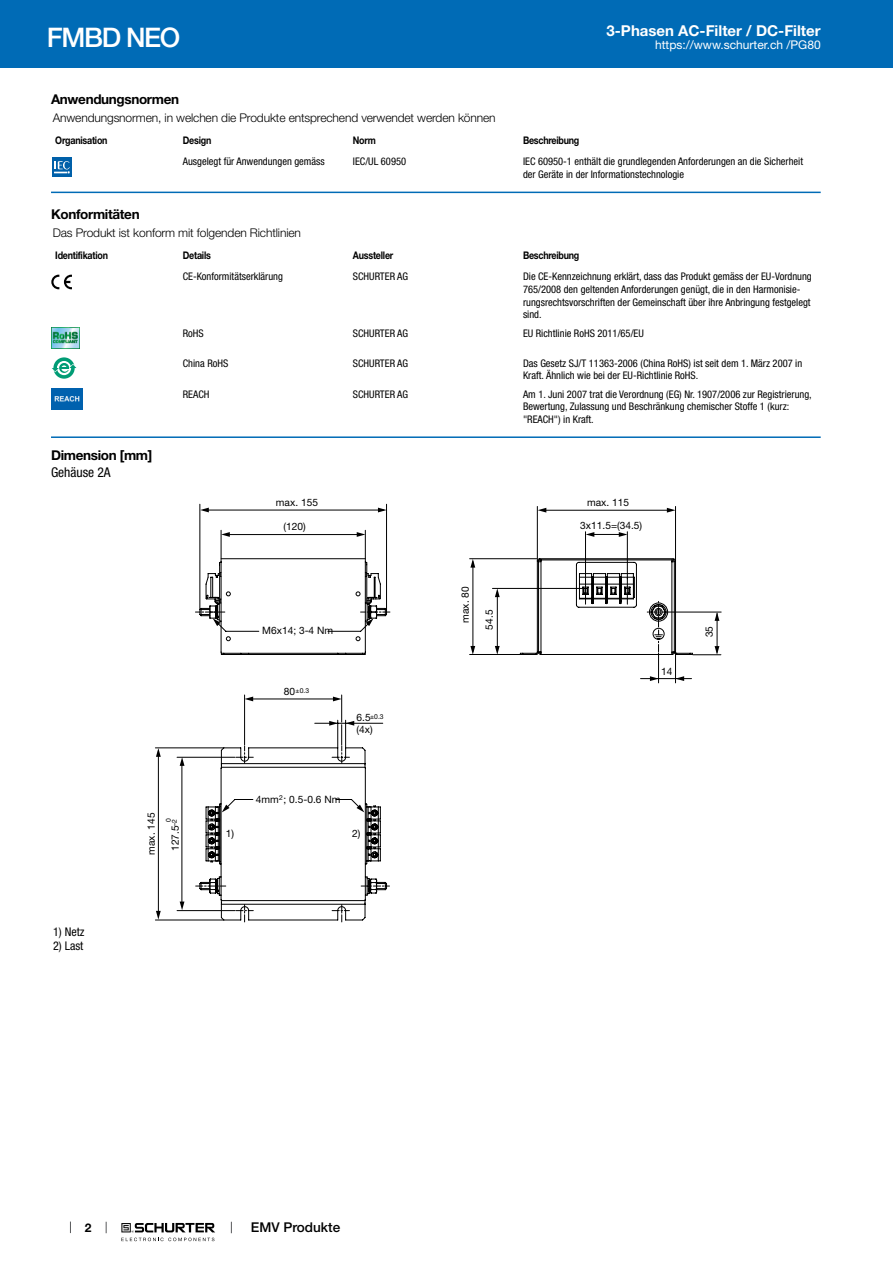
<style>
.page{position:relative;width:893px;height:1263px;background:#fff}
.page>*{position:absolute;margin:0;border:0;box-sizing:border-box;transform-origin:0 0}
.t1{font:500 27px "Helvetica Neue LT";letter-spacing:-.05em;color:#fff}
.t2{font:700 15px "Helvetica Neue LT";color:#fff}
.t3{font:700 13.5px "Helvetica Neue LT";letter-spacing:-.025em;color:#000}
.t4{font:500 13.5px "Helvetica Neue LT";color:#000}
.t5{font:condensed 13.5px "Helvetica Neue LT";color:#000}
.t6{font:300 12px "Helvetica Neue LT";letter-spacing:-.01em;color:#000}
.t7{font:12px "Helvetica Neue LT";color:#fff}
.t8{font:condensed 12px "Helvetica Neue LT";color:#000}
.t9{font:700 12px "Helvetica Neue LT";color:#000}
.t10{font:condensed 10.5px/12.6px "Helvetica Neue LT";color:#000}
.t11{font:700 10.5px "Helvetica Neue LT";letter-spacing:-.025em;color:#000;scale:.85 1}
.t12{font:10.2px/11.9px "Helvetica Neue LT";color:#000}
.t13{font:6.75px/5.8px "Helvetica Neue LT";color:#000;text-align:right}
.s1{font-size:10.2px}
</style>
<div class="page">
<svg style="left:70px;top:1221px;width:1px;height:12px"></svg>
<svg style="left:121px;top:1223px;width:94px;height:18px"></svg>
<div style="left:0;top:0;width:893px;height:68px;background:#006bb6"></div>
<svg style="left:52px;top:157px;width:20px;height:20px"></svg>
<div style="left:52px;top:157px;width:19px;height:19px;background:#0060a9"></div>
<svg style="left:54px;top:161px;width:16px;height:13px"></svg>
<hr style="left:51px;top:192px;width:770px;height:1px;background:#006bb6">
<svg style="left:51px;top:275px;width:21px;height:14px"></svg>
<img style="left:51px;top:328px;width:29px;height:21px">
<svg style="left:53px;top:357px;width:22px;height:22px"></svg>
<svg style="left:57px;top:361px;width:14px;height:14px"></svg>
<svg style="left:52px;top:363px;width:25px;height:9px"></svg>
<img style="left:51px;top:388px;width:32px;height:22px">
<hr style="left:51px;top:436px;width:770px;height:2px;background:#006bb6">
<svg style="left:155px;top:747px;width:45px;height:173px"></svg>
<svg style="left:200px;top:694px;width:184px;height:109px"></svg>
<svg style="left:390px;top:506px;width:331px;height:177px"></svg>
<svg style="left:522px;top:558px;width:171px;height:98px"></svg>
<svg style="left:244px;top:696px;width:9px;height:5px"></svg>
<svg style="left:333px;top:697px;width:9px;height:4px"></svg>
<svg style="left:346px;top:721px;width:8px;height:5px"></svg>
<svg style="left:329px;top:721px;width:9px;height:5px"></svg>
<svg style="left:538px;top:508px;width:8px;height:5px"></svg>
<svg style="left:667px;top:508px;width:8px;height:5px"></svg>
<svg style="left:586px;top:532px;width:8px;height:5px"></svg>
<svg style="left:619px;top:532px;width:8px;height:5px"></svg>
<svg style="left:195px;top:504px;width:195px;height:151px"></svg>
<svg style="left:495px;top:646px;width:5px;height:9px"></svg>
<svg style="left:495px;top:588px;width:5px;height:9px"></svg>
<svg style="left:470px;top:646px;width:5px;height:9px"></svg>
<svg style="left:470px;top:559px;width:5px;height:9px"></svg>
<svg style="left:715px;top:646px;width:4px;height:9px"></svg>
<svg style="left:715px;top:612px;width:4px;height:9px"></svg>
<svg style="left:675px;top:676px;width:9px;height:5px"></svg>
<svg style="left:650px;top:676px;width:9px;height:5px"></svg>
<svg style="left:196px;top:803px;width:193px;height:119px"></svg>
<svg style="left:180px;top:901px;width:4px;height:9px"></svg>
<svg style="left:180px;top:757px;width:4px;height:9px"></svg>
<svg style="left:156px;top:911px;width:5px;height:8px"></svg>
<svg style="left:156px;top:748px;width:5px;height:9px"></svg>
<h1 class="t1" style="left:47px;top:21px;width:135px">FMBD NEO</h1>
<h2 class="t2" style="left:606px;top:21px;width:216px">3-Phasen AC-Filter / DC-Filter</h2>
<p class="t7" style="left:655px;top:38px;width:167px">https://www.schurter.ch /PG80</p>
<p class="t3" style="left:51px;top:91px;width:130px">Anwendungsnormen</p>
<p class="t6" style="left:53px;top:110px;width:444px">Anwendungsnormen, in welchen die Produkte entsprechend verwendet werden können</p>
<p class="t11" style="left:55px;top:134px;width:63px">Organisation</p>
<p class="t11" style="left:183px;top:134px;width:35px">Design</p>
<p class="t11" style="left:353px;top:134px;width:29px">Norm</p>
<p class="t11" style="left:523px;top:134px;width:68px">Beschreibung</p>
<p class="t10" style="left:183px;top:155px;width:143px">Ausgelegt für Anwendungen gemäss</p>
<p class="t10" style="left:353px;top:155px;width:55px">IEC/UL 60950</p>
<p class="t10" style="left:523px;top:155px;width:281px">IEC 60950-1 enthält die grundlegenden Anforderungen an die Sicherheit der Geräte in der Informationstechnologie</p>
<p class="t3" style="left:51px;top:206px;width:90px">Konformitäten</p>
<p class="t6" style="left:53px;top:226px;width:250px">Das Produkt ist konform mit folgenden Richtlinien</p>
<p class="t11" style="left:55px;top:249px;width:64px">Identifikation</p>
<p class="t11" style="left:183px;top:249px;width:35px">Details</p>
<p class="t11" style="left:353px;top:249px;width:49px">Aussteller</p>
<p class="t11" style="left:523px;top:249px;width:68px">Beschreibung</p>
<p class="t10" style="left:183px;top:270px;width:102px">CE-Konformitätserklärung</p>
<p class="t10" style="left:353px;top:270px;width:57px">SCHURTER AG</p>
<p class="t10" style="left:523px;top:270px;width:290px">Die CE-Kennzeichnung erklärt, dass das Produkt gemäss der EU-Vordnung 765/2008 den geltenden Anforderungen genügt, die in den Harmonisie&shy;rungsrechtsvorschriften der Gemeinschaft über ihre Anbringung festgelegt sind.</p>
<p class="t10" style="left:183px;top:327px;width:22px">RoHS</p>
<p class="t10" style="left:353px;top:327px;width:57px">SCHURTER AG</p>
<p class="t10" style="left:523px;top:327px;width:122px">EU Richtlinie RoHS 2011/65/EU</p>
<p class="t10" style="left:183px;top:356px;width:47px">China RoHS</p>
<p class="t10" style="left:353px;top:356px;width:57px">SCHURTER AG</p>
<p class="t10" style="left:523px;top:356px;width:281px">Das Gesetz SJ/T 11363-2006 (China RoHS) ist seit dem 1. März 2007 in<br>Kraft. Ähnlich wie bei der EU-Richtlinie RoHS.</p>
<p class="t10" style="left:183px;top:387px;width:28px">REACH</p>
<p class="t10" style="left:353px;top:387px;width:57px">SCHURTER AG</p>
<p class="t10" style="left:523px;top:387px;width:290px">Am 1. Juni 2007 trat die Verordnung (EG) Nr. 1907/2006 zur Registrierung,<br>Bewertung, Zulassung und Beschränkung chemischer Stoffe 1 (kurz: "REACH") in Kraft.</p>
<p class="t3" style="left:51px;top:447px;width:103px">Dimension [mm]</p>
<p class="t5" style="left:51px;top:464px;width:61px">Gehäuse 2A</p>
<p class="t12" style="left:276px;top:496px;width:44px">max. 155</p>
<p class="t12" style="left:283px;top:521px;width:24px">(120)</p>
<p class="t12" style="left:587px;top:496px;width:44px">max. 115</p>
<p class="t12" style="left:580px;top:520px;width:63px">3x11.5=(34.5)</p>
<p class="t12" style="left:459px;top:623px;width:38px;rotate:-90deg">max. 80</p>
<p class="t12" style="left:483px;top:630px;width:21px;rotate:-90deg">54.5</p>
<p class="t12" style="left:262px;top:624px;width:72px">M6x14; 3-4 Nm</p>
<p class="t12" style="left:703px;top:637px;width:13px;rotate:-90deg">35</p>
<p class="t8" style="left:53px;top:925px;width:33px">1) Netz</p>
<p class="t8" style="left:53px;top:939px;width:32px">2) Last</p>
<p class="t13" style="left:284px;top:688px;width:27px"><span class="s1">80</span>±0.3</p>
<p class="t12" style="left:357px;top:711px;width:18px">6.5 (4x)</p>
<p class="t13" style="left:370px;top:714px;width:15px">±0.3</p>
<p class="t12" style="left:145px;top:855px;width:44px;rotate:-90deg">max. 145</p>
<p class="t12" style="left:256px;top:793px;width:86px">4mm<sup>2</sup>; 0.5-0.6 Nm</p>
<p class="t13" style="left:166px;top:826px;width:10px;rotate:-90deg">0 –2</p>
<p class="t12" style="left:169px;top:851px;width:27px;rotate:-90deg">127.5</p>
<p class="t12" style="left:226px;top:827px;width:10px">1)</p>
<p class="t12" style="left:352px;top:827px;width:10px">2)</p>
<p class="t9" style="left:85px;top:1220px;width:8px">2</p>
<p class="t4" style="left:251px;top:1219px;width:91px">EMV Produkte</p>
<p class="t12" style="left:661px;top:665px;width:13px">14</p>
</div>
